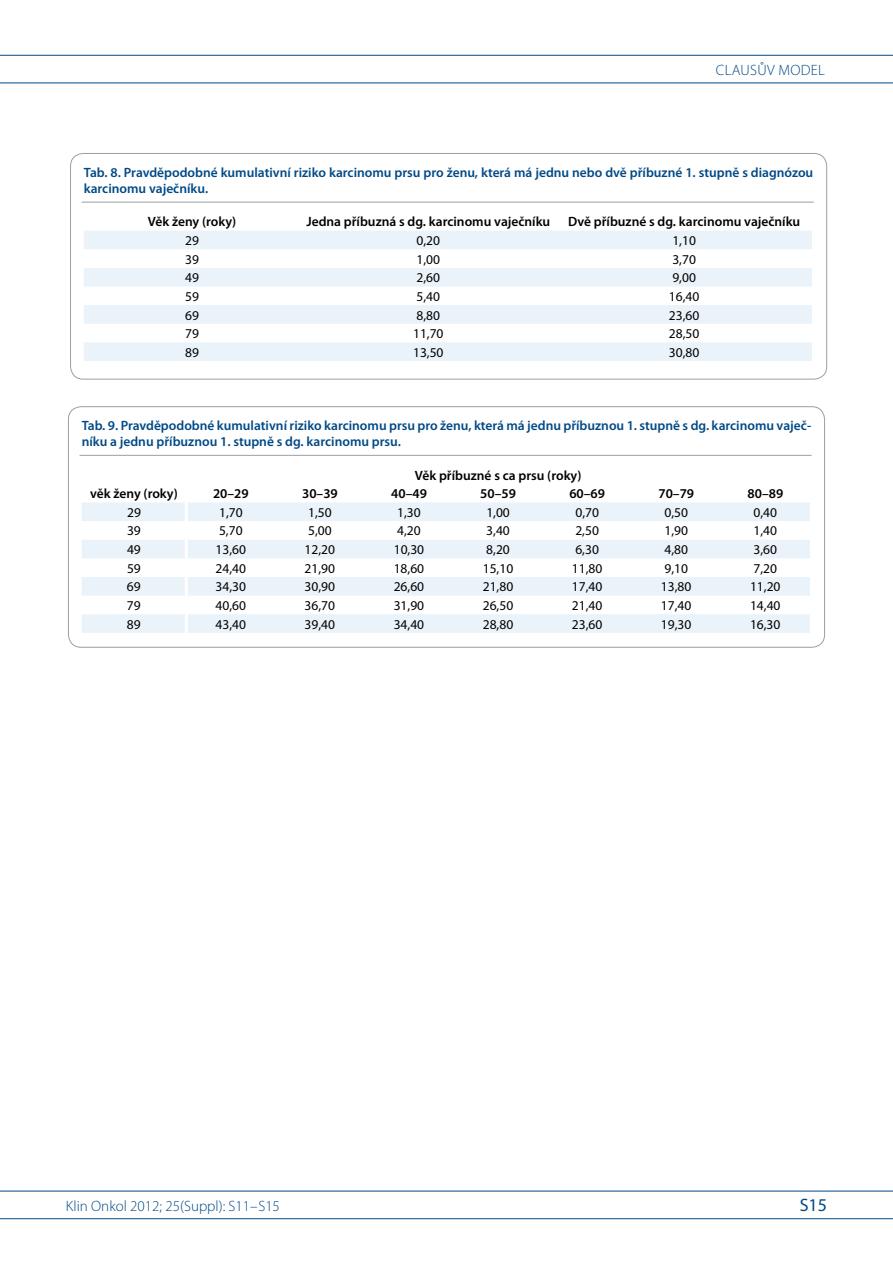
<style>
.page{position:relative;width:893px;height:1263px;background:#fff}
.page>*{position:absolute;margin:0;border:0;box-sizing:border-box;transform-origin:0 0}
.t1{font:18px "Myriad Pro";color:#004985}
.t2{font:300 15px "Myriad Pro";color:#004985}
.t3{font:13.5px "Myriad Pro";color:#000}
.t4{font:600 13.5px/16.5px "Myriad Pro";color:#004985}
.t5{font:600 13.5px "Myriad Pro";color:#000}
</style>
<div class="page">
<hr style="left:0;top:55px;width:893px;height:1px;background:#004985">
<hr style="left:0;top:83px;width:893px;height:1px;background:#004985">
<hr style="left:0;top:1191px;width:893px;height:1px;background:#004985">
<hr style="left:0;top:1218px;width:893px;height:1px;background:#004985">
<hr style="left:82px;top:202px;width:732px;height:1px;background:#9c9e9f">
<svg style="left:84px;top:231px;width:728px;height:130px;fill:#eaf3fa"></svg>
<div style="left:70px;top:153px;width:757px;height:226px;border:1px solid #9c9e9f;border-radius:13px"></div>
<hr style="left:80px;top:455px;width:732px;height:1px;background:#9c9e9f">
<svg style="left:82px;top:502px;width:728px;height:131px;fill:#eaf3fa"></svg>
<hr style="left:185px;top:502px;width:3px;height:19px;background:#fff">
<hr style="left:185px;top:521px;width:3px;height:19px;background:#fff">
<hr style="left:185px;top:540px;width:3px;height:18px;background:#fff">
<hr style="left:185px;top:558px;width:3px;height:19px;background:#fff">
<hr style="left:185px;top:577px;width:3px;height:19px;background:#fff">
<hr style="left:185px;top:596px;width:3px;height:18px;background:#fff">
<hr style="left:185px;top:614px;width:3px;height:19px;background:#fff">
<div style="left:68px;top:406px;width:757px;height:242px;border:1px solid #9c9e9f;border-radius:13px"></div>
<p class="t2" style="left:716px;top:61px;width:73px">CLAUSův model</p>
<p class="t4" style="left:84px;top:164px;width:731px">Tab. 8. Pravděpodobné kumulativní riziko karcinomu prsu pro ženu, která má jednu nebo dvě příbuzné 1. stupně s diagnózou karcinomu vaječníku.</p>
<p class="t5" style="left:148px;top:213px;width:90px">Věk ženy (roky)</p>
<p class="t5" style="left:306px;top:213px;width:245px">Jedna příbuzná s dg. karcinomu vaječníku</p>
<p class="t5" style="left:568px;top:213px;width:234px">Dvě příbuzné s dg. karcinomu vaječníku</p>
<p class="t3" style="left:185px;top:232px;width:15px">29</p>
<p class="t3" style="left:417px;top:232px;width:25px">0,20</p>
<p class="t3" style="left:672px;top:232px;width:25px">1,10</p>
<p class="t3" style="left:185px;top:251px;width:15px">39</p>
<p class="t3" style="left:417px;top:251px;width:25px">1,00</p>
<p class="t3" style="left:672px;top:251px;width:25px">3,70</p>
<p class="t3" style="left:185px;top:269px;width:15px">49</p>
<p class="t3" style="left:417px;top:269px;width:25px">2,60</p>
<p class="t3" style="left:672px;top:269px;width:25px">9,00</p>
<p class="t3" style="left:185px;top:288px;width:15px">59</p>
<p class="t3" style="left:416px;top:288px;width:25px">5,40</p>
<p class="t3" style="left:669px;top:288px;width:32px">16,40</p>
<p class="t3" style="left:185px;top:307px;width:15px">69</p>
<p class="t3" style="left:416px;top:307px;width:25px">8,80</p>
<p class="t3" style="left:669px;top:307px;width:32px">23,60</p>
<p class="t3" style="left:185px;top:325px;width:15px">79</p>
<p class="t3" style="left:413px;top:325px;width:32px">11,70</p>
<p class="t3" style="left:669px;top:325px;width:32px">28,50</p>
<p class="t3" style="left:185px;top:344px;width:15px">89</p>
<p class="t3" style="left:413px;top:344px;width:32px">13,50</p>
<p class="t3" style="left:669px;top:344px;width:32px">30,80</p>
<p class="t4" style="left:82px;top:417px;width:731px">Tab. 9. Pravděpodobné kumulativní riziko karcinomu prsu pro ženu, která má jednu příbuznou 1. stupně s dg. karcinomu vaječ&shy;níku a jednu příbuznou 1. stupně s dg. karcinomu prsu.</p>
<p class="t5" style="left:415px;top:466px;width:168px">Věk příbuzné s ca prsu (roky)</p>
<p class="t5" style="left:90px;top:485px;width:89px">věk ženy (roky)</p>
<p class="t5" style="left:213px;top:485px;width:37px">20–29</p>
<p class="t5" style="left:302px;top:485px;width:37px">30–39</p>
<p class="t5" style="left:391px;top:485px;width:37px">40–49</p>
<p class="t5" style="left:480px;top:485px;width:37px">50–59</p>
<p class="t5" style="left:569px;top:485px;width:37px">60–69</p>
<p class="t5" style="left:658px;top:485px;width:37px">70–79</p>
<p class="t5" style="left:747px;top:485px;width:37px">80–89</p>
<p class="t3" style="left:127px;top:504px;width:15px">29</p>
<p class="t3" style="left:219px;top:504px;width:25px">1,70</p>
<p class="t3" style="left:308px;top:504px;width:25px">1,50</p>
<p class="t3" style="left:397px;top:504px;width:25px">1,30</p>
<p class="t3" style="left:486px;top:504px;width:25px">1,00</p>
<p class="t3" style="left:575px;top:504px;width:25px">0,70</p>
<p class="t3" style="left:664px;top:504px;width:25px">0,50</p>
<p class="t3" style="left:754px;top:504px;width:25px">0,40</p>
<p class="t3" style="left:127px;top:523px;width:15px">39</p>
<p class="t3" style="left:219px;top:523px;width:25px">5,70</p>
<p class="t3" style="left:308px;top:523px;width:25px">5,00</p>
<p class="t3" style="left:397px;top:523px;width:25px">4,20</p>
<p class="t3" style="left:486px;top:523px;width:25px">3,40</p>
<p class="t3" style="left:575px;top:523px;width:25px">2,50</p>
<p class="t3" style="left:664px;top:523px;width:25px">1,90</p>
<p class="t3" style="left:753px;top:523px;width:25px">1,40</p>
<p class="t3" style="left:127px;top:541px;width:15px">49</p>
<p class="t3" style="left:216px;top:541px;width:32px">13,60</p>
<p class="t3" style="left:305px;top:541px;width:32px">12,20</p>
<p class="t3" style="left:394px;top:541px;width:32px">10,30</p>
<p class="t3" style="left:486px;top:541px;width:25px">8,20</p>
<p class="t3" style="left:575px;top:541px;width:25px">6,30</p>
<p class="t3" style="left:664px;top:541px;width:25px">4,80</p>
<p class="t3" style="left:753px;top:541px;width:25px">3,60</p>
<p class="t3" style="left:127px;top:560px;width:15px">59</p>
<p class="t3" style="left:216px;top:560px;width:32px">24,40</p>
<p class="t3" style="left:305px;top:560px;width:32px">21,90</p>
<p class="t3" style="left:394px;top:560px;width:32px">18,60</p>
<p class="t3" style="left:483px;top:560px;width:32px">15,10</p>
<p class="t3" style="left:572px;top:560px;width:32px">11,80</p>
<p class="t3" style="left:664px;top:560px;width:25px">9,10</p>
<p class="t3" style="left:753px;top:560px;width:25px">7,20</p>
<p class="t3" style="left:127px;top:578px;width:15px">69</p>
<p class="t3" style="left:216px;top:578px;width:32px">34,30</p>
<p class="t3" style="left:305px;top:578px;width:32px">30,90</p>
<p class="t3" style="left:394px;top:578px;width:32px">26,60</p>
<p class="t3" style="left:483px;top:578px;width:32px">21,80</p>
<p class="t3" style="left:572px;top:578px;width:32px">17,40</p>
<p class="t3" style="left:661px;top:578px;width:32px">13,80</p>
<p class="t3" style="left:750px;top:578px;width:32px">11,20</p>
<p class="t3" style="left:127px;top:597px;width:15px">79</p>
<p class="t3" style="left:216px;top:597px;width:32px">40,60</p>
<p class="t3" style="left:305px;top:597px;width:32px">36,70</p>
<p class="t3" style="left:394px;top:597px;width:32px">31,90</p>
<p class="t3" style="left:483px;top:597px;width:32px">26,50</p>
<p class="t3" style="left:572px;top:597px;width:32px">21,40</p>
<p class="t3" style="left:661px;top:597px;width:32px">17,40</p>
<p class="t3" style="left:750px;top:597px;width:32px">14,40</p>
<p class="t3" style="left:127px;top:616px;width:15px">89</p>
<p class="t3" style="left:216px;top:616px;width:32px">43,40</p>
<p class="t3" style="left:305px;top:616px;width:32px">39,40</p>
<p class="t3" style="left:394px;top:616px;width:32px">34,40</p>
<p class="t3" style="left:483px;top:616px;width:32px">28,80</p>
<p class="t3" style="left:572px;top:616px;width:32px">23,60</p>
<p class="t3" style="left:661px;top:616px;width:32px">19,30</p>
<p class="t3" style="left:750px;top:616px;width:32px">16,30</p>
<p class="t2" style="left:66px;top:1197px;width:216px">Klin Onkol 2012; 25(Suppl): S11– S 15</p>
<h1 class="t1" style="left:800px;top:1194px;width:29px">S15</h1>
</div>
